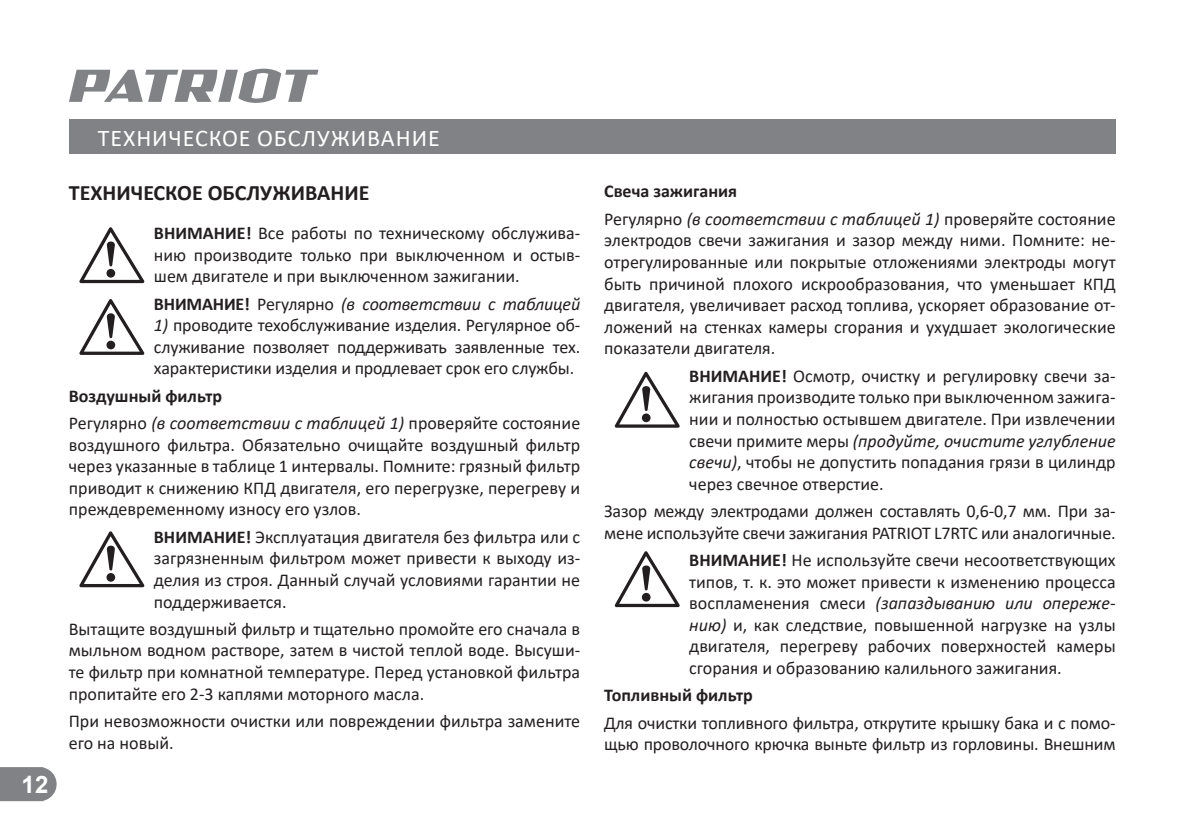
<style>
.page{position:relative;width:1177px;height:838px;background:#fff}
.page>*{position:absolute;margin:0;border:0;box-sizing:border-box;transform-origin:0 0}
.t1{font:24px "Calibri";letter-spacing:.04em;color:#fff}
.t2{font:700 24px "Arial";color:#fff}
.t3{font:700 22px "Calibri";color:#231f20}
.t4{font:18px/21.6px "Calibri";color:#231f20;text-align:justify}
.t5{font:italic 18px "Calibri";letter-spacing:-.01em;color:#231f20}
.t6{font:700 18px "Calibri";color:#231f20}
.s1{font-weight:700}
.s2{font-weight:700;font-style:normal}
.s3{font-style:normal}
.s4{font-style:italic}
</style>
<div class="page">
<svg style="left:0;top:767px;width:57px;height:34px;background:#898b8d"></svg>
<svg style="left:69px;top:69px;width:249px;height:34px"></svg>
<div style="left:69px;top:119px;width:1046px;height:34px;background:#808285"></div>
<svg style="left:79px;top:227px;width:66px;height:56px"></svg>
<svg style="left:79px;top:299px;width:66px;height:56px"></svg>
<svg style="left:614px;top:371px;width:66px;height:56px"></svg>
<svg style="left:79px;top:531px;width:66px;height:56px"></svg>
<svg style="left:614px;top:551px;width:66px;height:56px"></svg>
<h1 class="t2" style="left:22px;top:767px;width:28px">12</h1>
<h1 class="t1" style="left:98px;top:121px;width:343px">ТЕХНИЧЕСКОЕ ОБСЛУЖИВАНИЕ</h1>
<p class="t3" style="left:69px;top:177px;width:302px">ТЕХНИЧЕСКОЕ ОБСЛУЖИВАНИЕ</p>
<p class="t4" style="left:154px;top:222px;width:428px"><span class="s1">ВНИМАНИЕ!</span> Все работы по техническому обслужива&shy;нию производите только при выключенном и остыв&shy;шем двигателе и при выключенном зажигании.</p>
<p class="t5" style="left:154px;top:291px;width:428px"><span class="s2">ВНИМАНИЕ!</span> <span class="s3">Регулярно</span> (в соответствии с таблицей</p>
<p class="t4" style="left:154px;top:314px;width:428px"><span class="s4">1)</span> проводите техобслуживание изделия. Регулярное об&shy;служивание позволяет поддерживать заявленные тех. характеристики изделия и продлевает срок его службы.</p>
<p class="t4" style="left:69px;top:381px;width:513px;line-height:27.2px"><span class="s1">Воздушный фильтр<br></span>Регулярно <span class="s4">(в соответствии с таблицей 1)</span> проверяйте состояние</p>
<p class="t4" style="left:69px;top:433px;width:513px">воздушного фильтра. Обязательно очищайте воздушный фильтр через указанные в таблице 1 интервалы. Помните: грязный фильтр приводит к снижению КПД двигателя, его перегрузке, перегреву и преждевременному износу его узлов.</p>
<p class="t4" style="left:154px;top:525px;width:428px"><span class="s1">ВНИМАНИЕ!</span> Эксплуатация двигателя без фильтра или с загрязненным фильтром может привести к выходу из&shy;делия из строя. Данный случай условиями гарантии не поддерживается.</p>
<p class="t4" style="left:69px;top:617px;width:513px">Вытащите воздушный фильтр и тщательно промойте его сначала в мыльном водном растворе, затем в чистой теплой воде. Высуши&shy;те фильтр при комнатной температуре. Перед установкой фильтра пропитайте его 2-3 каплями моторного масла.</p>
<p class="t4" style="left:69px;top:709px;width:513px">При невозможности очистки или повреждении фильтра замените его на новый.</p>
<p class="t4" style="left:604px;top:177px;width:513px;line-height:27.2px"><span class="s1">Свеча зажигания<br></span>Регулярно <span class="s4">(в соответствии с таблицей 1)</span> проверяйте состояние</p>
<p class="t4" style="left:604px;top:229px;width:513px">электродов свечи зажигания и зазор между ними. Помните: не&shy;отрегулированные или покрытые отложениями электроды могут быть причиной плохого искрообразования, что уменьшает КПД двигателя, увеличивает расход топлива, ускоряет образование от&shy;ложений на стенках камеры сгорания и ухудшает экологические показатели двигателя.</p>
<p class="t4" style="left:689px;top:364px;width:428px"><span class="s1">ВНИМАНИЕ!</span> Осмотр, очистку и регулировку свечи за&shy;жигания производите только при выключенном зажига&shy;нии и полностью остывшем двигателе. При извлечении свечи примите меры <span class="s4">(продуйте, очистите углубление свечи)</span>, чтобы не допустить попадания грязи в цилиндр через свечное отверстие.</p>
<p class="t4" style="left:604px;top:499px;width:513px">Зазор между электродами должен составлять 0,6-0,7 мм. При за&shy;мене используйте свечи зажигания PATRIOT L7RTC или аналогичные.</p>
<p class="t4" style="left:689px;top:548px;width:428px"><span class="s1">ВНИМАНИЕ!</span> Не используйте свечи несоответствующих типов, т. к. это может привести к изменению процесса воспламенения смеси <span class="s4">(запаздыванию или опереже&shy;нию)</span> и, как следствие, повышенной нагрузке на узлы двигателя, перегреву рабочих поверхностей камеры сгорания и образованию калильного зажигания.</p>
<p class="t6" style="left:604px;top:682px;width:150px">Топливный фильтр</p>
<p class="t4" style="left:604px;top:711px;width:513px">Для очистки топливного фильтра, открутите крышку бака и с помо&shy;щью проволочного крючка выньте фильтр из горловины. Внешним</p>
</div>
